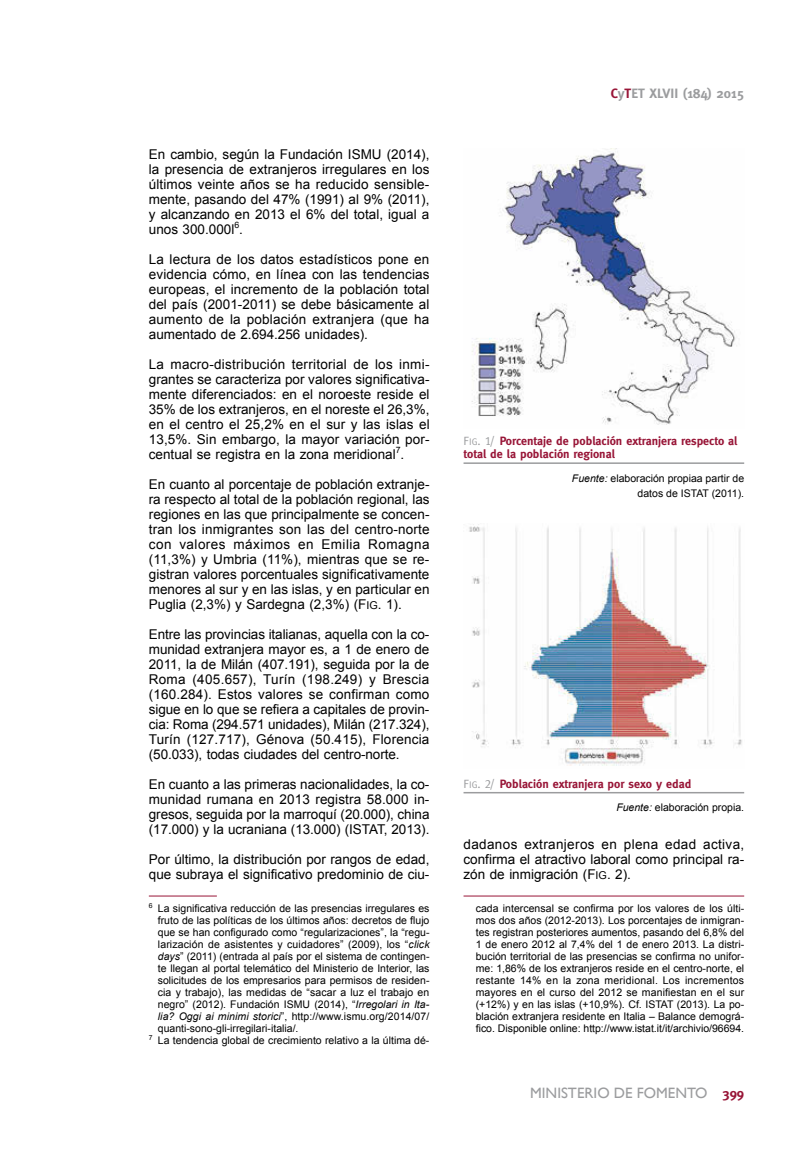
<style>
.page{position:relative;width:808px;height:1149px;background:#fff}
.page>*{position:absolute;margin:0;border:0;box-sizing:border-box;transform-origin:0 0}
.t1{font:15px "Gill Sans";color:#9b9c9e}
.t2{font:13.5px/15px "Arial";color:#000;text-align:justify}
.t3{font:700 13.5px "Meta";color:#9b9c9e}
.t4{font:700 12px/13.2px "Meta";color:#981537}
.t5{font:10.5px/12px "Arial";color:#000;text-align:justify}
.s1{font-family:"Arial MT SC800"}
.s2{font-family:"Arial MT SC800";font-size:10.8px}
.s3{font-style:italic}
.s4{color:#981537}
.s5{font-family:"Meta Caps SC800";font-weight:400;color:#9b9c9e}
.s6{font-family:"Meta Caps SC800";font-weight:400;font-size:9.6px;color:#9b9c9e}
.s7{font-family:"Meta";font-weight:700;font-size:13.5px;color:#981537}
</style>
<div class="page">
<hr style="left:149px;top:895px;width:68px;height:1px;background:#981537">
<hr style="left:463px;top:895px;width:281px;height:1px;background:#981537">
<hr style="left:463px;top:462px;width:281px;height:2px;background:#9b9c9e">
<img style="left:471px;top:149px;width:265px;height:276px">
<hr style="left:463px;top:791px;width:281px;height:2px;background:#9b9c9e">
<img style="left:469px;top:524px;width:273px;height:242px">
<p class="t2" style="left:149px;top:146px;width:282px">En cambio, según la Fundación ISMU (2014), la presencia de extranjeros irregulares en los últimos veinte años se ha reducido sensible&shy;mente, pasando del 47% (1991) al 9% (2011), y alcanzando en 2013 el 6% del total, igual a unos 300.000l<sup>6</sup>.</p>
<p class="t2" style="left:149px;top:251px;width:282px">La lectura de los datos estadísticos pone en evidencia cómo, en línea con las tendencias europeas, el incremento de la población total del país (2001-2011) se debe básicamente al aumento de la población extranjera (que ha aumentado de 2.694.256 unidades).</p>
<p class="t2" style="left:149px;top:356px;width:282px">La macro-distribución territorial de los inmi&shy;grantes se caracteriza por valores significativa&shy;mente diferenciados: en el noroeste reside el 35% de los extranjeros, en el noreste el 26,3%, en el centro el 25,2% en el sur y las islas el 13,5%. Sin embargo, la mayor variación por&shy;centual se registra en la zona meridional<sup>7</sup>.</p>
<p class="t2" style="left:149px;top:476px;width:282px">En cuanto al porcentaje de población extranje&shy;ra respecto al total de la población regional, las regiones en las que principalmente se concen&shy;tran los inmigrantes son las del centro-norte con valores máximos en Emilia Romagna (11,3%) y Umbria (11%), mientras que se re&shy;gistran valores porcentuales significativamente menores al sur y en las islas, y en particular en Puglia (2,3%) y Sardegna (2,3%) (<span class="s1">F</span><span class="s2">iG</span>. 1).</p>
<p class="t2" style="left:149px;top:626px;width:282px">Entre las provincias italianas, aquella con la co&shy;munidad extranjera mayor es, a 1 de enero de 2011, la de Milán (407.191), seguida por la de Roma (405.657), Turín (198.249) y Brescia (160.284). Estos valores se confirman como sigue en lo que se refiera a capitales de provin&shy;cia: Roma (294.571 unidades), Milán (217.324), Turín (127.717), Génova (50.415), Florencia (50.033), todas ciudades del centro-norte.</p>
<p class="t2" style="left:149px;top:776px;width:282px">En cuanto a las primeras nacionalidades, la co&shy;munidad rumana en 2013 registra 58.000 in&shy;gresos, seguida por la marroquí (20.000), china (17.000) y la ucraniana (13.000) (ISTAT, 2013).</p>
<p class="t2" style="left:149px;top:851px;width:282px">Por último, la distribución por rangos de edad, que subraya el significativo predominio de ciu-</p>
<p class="t5" style="left:149px;top:902px;width:282px"><sup>6</sup> La significativa reducción de las presencias irregulares es</p>
<p class="t5" style="left:158px;top:914px;width:273px">fruto de las políticas de los últimos años: decretos de flujo</p>
<p class="t5" style="left:158px;top:926px;width:273px">que se han configurado como “regularizaciones”, la “regu-</p>
<p class="t5" style="left:158px;top:938px;width:273px">larización de asistentes y cuidadores” (2009), los “<span class="s3">click</span></p>
<p class="t5" style="left:158px;top:950px;width:273px"><span class="s3">days</span>” (2011) (entrada al país por el sistema de contingen-</p>
<p class="t5" style="left:158px;top:962px;width:273px">te llegan al portal telemático del Ministerio de Interior, las</p>
<p class="t5" style="left:158px;top:974px;width:273px">solicitudes de los empresarios para permisos de residen-</p>
<p class="t5" style="left:158px;top:986px;width:273px">cia y trabajo), las medidas de “sacar a luz el trabajo en</p>
<p class="t5" style="left:158px;top:998px;width:273px">negro” (2012). Fundación ISMU (2014), “<span class="s3">Irregolari in Ita-</span></p>
<p class="t5" style="left:158px;top:1010px;width:273px"><span class="s3">lia? Oggi ai minimi storici</span>”, http://www.ismu.org/2014/07/</p>
<p class="t5" style="left:158px;top:1022px;width:142px">quanti-sono-gli-irregilari-italia/.</p>
<p class="t5" style="left:149px;top:1034px;width:282px"><sup>7</sup> La tendencia global de crecimiento relativo a la última dé-</p>
<p class="t3" style="left:611px;top:85px;width:135px"><span class="s4">C</span>y<span class="s4">T</span>ET XLVII (184) 2015</p>
<p class="t4" style="left:463px;top:434px;width:275px"><span class="s5">F</span><span class="s6">ig</span><span class="s5">. 1/</span> Porcentaje de población extranjera respecto al total de la población regional</p>
<p class="t5" style="left:572px;top:470px;width:174px;line-height:15px;text-align:right"><span class="s3">Fuente:</span> elaboración propiaa partir de datos de ISTAT (2011).</p>
<p class="t4" style="left:463px;top:776px;width:229px"><span class="s5">F</span><span class="s6">ig</span><span class="s5">. 2/</span> Población extranjera por sexo y edad</p>
<p class="t5" style="left:616px;top:801px;width:129px"><span class="s3">Fuente:</span> elaboración propia.</p>
<p class="t2" style="left:463px;top:836px;width:282px">dadanos extranjeros en plena edad activa, confirma el atractivo laboral como principal ra&shy;zón de inmigración (<span class="s1">F</span><span class="s2">iG</span><span class="s1">.</span> 2).</p>
<p class="t5" style="left:476px;top:902px;width:270px">cada intercensal se confirma por los valores de los últi&shy;mos dos años (2012-2013). Los porcentajes de inmigran&shy;tes registran posteriores aumentos, pasando del 6,8% del 1 de enero 2012 al 7,4% del 1 de enero 2013. La distri&shy;bución territorial de las presencias se confirma no unifor&shy;me: 1,86% de los extranjeros reside en el centro-norte, el restante 14% en la zona meridional. Los incrementos mayores en el curso del 2012 se manifiestan en el sur (+12%) y en las islas (+10,9%). Cf. ISTAT (2013). La po&shy;blación extranjera residente en Italia – Balance demográ&shy;fico. Disponible online: http://www.istat.it/it/archivio/96694.</p>
<p class="t1" style="left:530px;top:1083px;width:216px">MINISTERIO DE FOMENTO <span class="s7">399</span></p>
</div>
